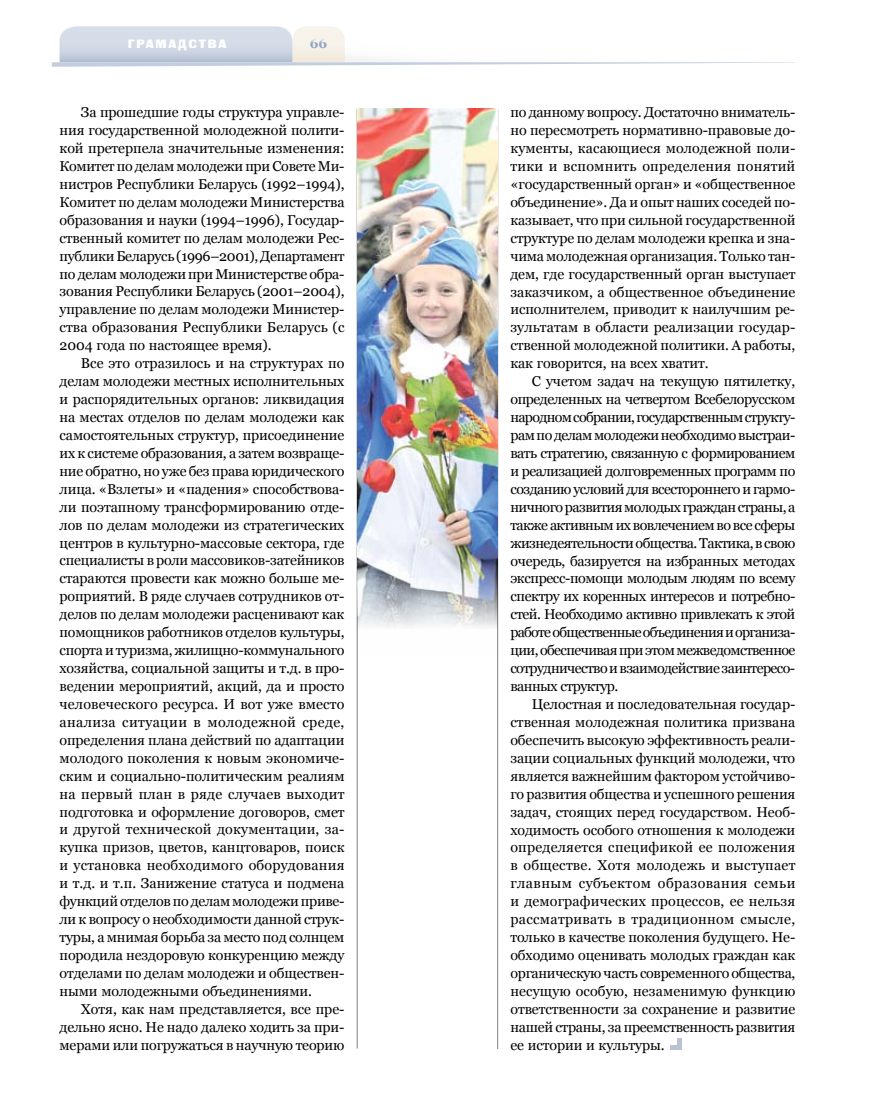
<style>
.page{position:relative;width:872px;height:1106px;background:#fff}
.page>*{position:absolute;margin:0;border:0;box-sizing:border-box;transform-origin:0 0}
.t1{font:14.25px/18px "Georgia";letter-spacing:-.005em;color:#000;text-align:justify}
.t2{font:700 13.5px "Georgia";color:#8ea5c2}
.t3{font:12px "Black Grotesk C";letter-spacing:.15em;color:#fff}
</style>
<div class="page">
<hr style="left:357px;top:109px;width:1px;height:939px;background:#818084">
<hr style="left:497px;top:109px;width:1px;height:939px;background:#818084">
<svg style="left:52px;top:26px;width:743px;height:41px"></svg>
<div style="left:677px;top:1037px;width:5px;height:12px;background:#b9c3d3"></div>
<hr style="left:670px;top:1045px;width:12px;height:4px;background:#b9c3d3">
<img style="left:357px;top:109px;width:140px;height:547px">
<p class="t3" style="left:128px;top:36px;width:100px">грамадства</p>
<p class="t2" style="left:309px;top:35px;width:19px">66</p>
<p class="t1" style="left:60px;top:103px;width:286px;text-indent:21px">За прошедшие годы структура управле&shy;ния государственной молодежной полити&shy;кой претерпела значительные изменения:<br>Комитет по делам молодежи при Совете Ми&shy;нистров Республики Беларусь (1992–1994), Комитет по делам молодежи Министерства образования и науки (1994–1996), Государ&shy;ственный комитет по делам молодежи Рес&shy;публики Беларусь (1996–2001), Департамент по делам молодежи при Министерстве обра&shy;зования Республики Беларусь (2001–2004), управление по делам молодежи Министер&shy;ства образования Республики Беларусь (с 2004 года по настоящее время).</p>
<p class="t1" style="left:60px;top:354px;width:286px;text-indent:21px">Все это отразилось и на структурах по делам молодежи местных исполнительных и распорядительных органов: ликвидация на местах отделов по делам молодежи как самостоятельных структур, присоединение их к системе образования, а затем возвраще&shy;ние обратно, но уже без права юридического лица. «Взлеты» и «падения» способствова&shy;ли поэтапному трансформированию отде&shy;лов по делам молодежи из стратегических центров в культурно-массовые сектора, где специалисты в роли массовиков-затейников стараются провести как можно больше ме&shy;роприятий. В ряде случаев сотрудников от&shy;делов по делам молодежи расценивают как помощников работников отделов культуры, спорта и туризма, жилищно-коммунального хозяйства, социальной защиты и т.д. в про&shy;ведении мероприятий, акций, да и просто человеческого ресурса. И вот уже вместо анализа ситуации в молодежной среде, определения плана действий по адаптации молодого поколения к новым экономиче&shy;ским и социально-политическим реалиям на первый план в ряде случаев выходит подготовка и оформление договоров, смет и другой технической документации, за&shy;купка призов, цветов, канцтоваров, поиск и установка необходимого оборудования и т.д. и т.п. Занижение статуса и подмена функций отделов по делам молодежи приве&shy;ли к вопросу о необходимости данной струк&shy;туры, а мнимая борьба за место под солнцем породила нездоровую конкуренцию между отделами по делам молодежи и обществен&shy;ными молодежными объединениями.</p>
<p class="t1" style="left:60px;top:999px;width:286px;text-indent:21px">Хотя, как нам представляется, все пре&shy;дельно ясно. Не надо далеко ходить за при&shy;мерами или погружаться в научную теорию</p>
<p class="t1" style="left:510px;top:103px;width:286px">по данному вопросу. Достаточно вниматель&shy;но пересмотреть нормативно-правовые до&shy;кументы, касающиеся молодежной поли&shy;тики и вспомнить определения понятий «государственный орган» и «общественное объединение». Да и опыт наших соседей по&shy;казывает, что при сильной государственной структуре по делам молодежи крепка и зна&shy;чима молодежная организация. Только тан&shy;дем, где государственный орган выступает заказчиком, а общественное объединение исполнителем, приводит к наилучшим ре&shy;зультатам в области реализации государ&shy;ственной молодежной политики. А работы, как говорится, на всех хватит.</p>
<p class="t1" style="left:510px;top:372px;width:286px;text-indent:21px">С учетом задач на текущую пятилетку, определенных на четвертом Всебелорусском народном собрании, государственным структу&shy;рам по делам молодежи необходимо выстраи&shy;вать стратегию, связанную с формированием и реализацией долговременных программ по созданию условий для всестороннего и гармо&shy;ничного развития молодых граждан страны, а также активным их вовлечением во все сферы жизнедеятельности общества. Тактика, в свою очередь, базируется на избранных методах экспресс-помощи молодым людям по всему спектру их коренных интересов и потребно&shy;стей. Необходимо активно привлекать к этой работе общественные объединения и организа&shy;ции, обеспечивая при этом межведомственное сотрудничество и взаимодействие заинтересо&shy;ванных структур.</p>
<p class="t1" style="left:510px;top:695px;width:286px;text-indent:21px">Целостная и последовательная государ&shy;ственная молодежная политика призвана обеспечить высокую эффективность реали&shy;зации социальных функций молодежи, что является важнейшим фактором устойчиво&shy;го развития общества и успешного решения задач, стоящих перед государством. Необ&shy;ходимость особого отношения к молодежи определяется спецификой ее положения в обществе. Хотя молодежь и выступает главным субъектом образования семьи и демографических процессов, ее нельзя рассматривать в традиционном смысле, только в качестве поколения будущего. Не&shy;обходимо оценивать молодых граждан как органическую часть современного общества, несущую особую, незаменимую функцию ответственности за сохранение и развитие нашей страны, за преемственность развития ее истории и культуры.</p>
</div>
